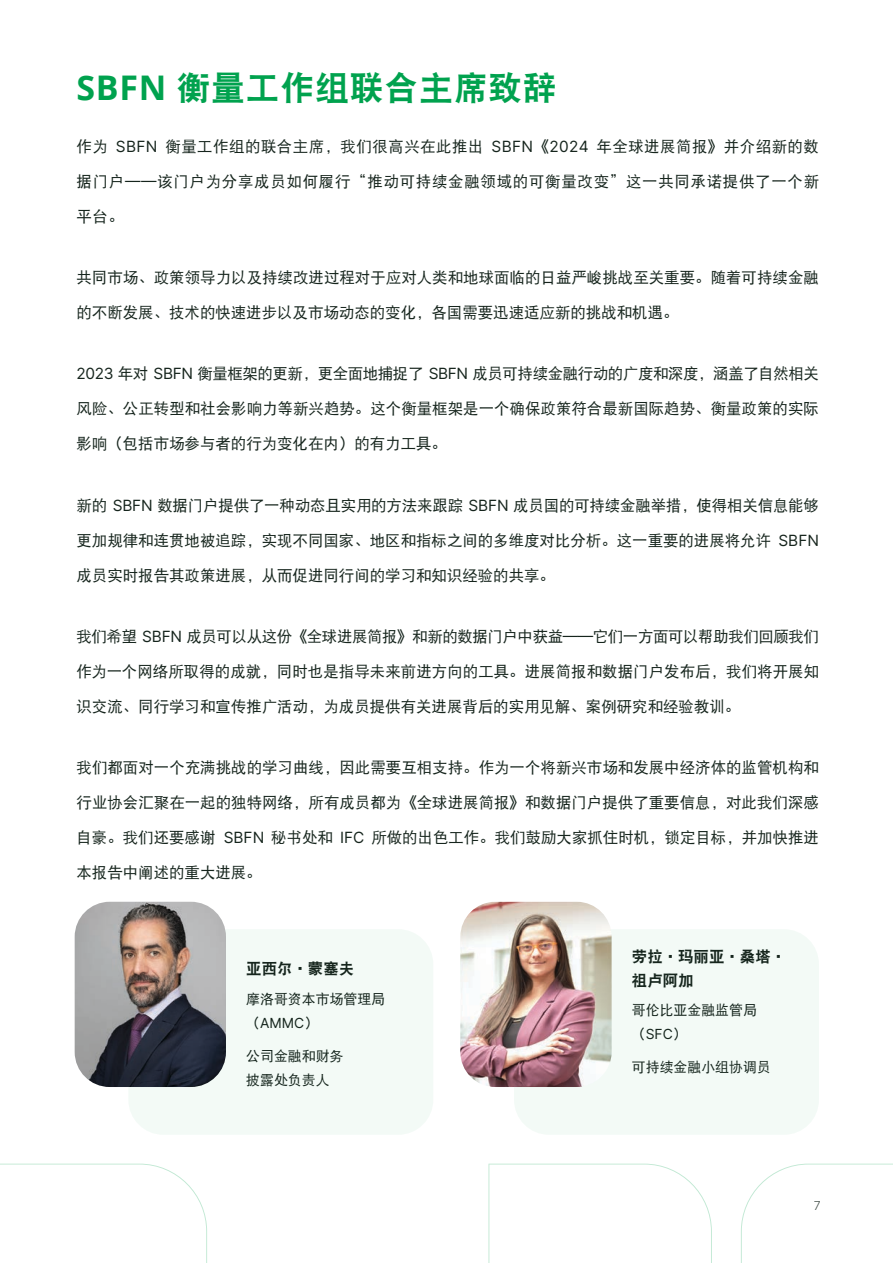
<style>
.page{position:relative;width:893px;height:1263px;background:#fff}
.page>*{position:absolute;margin:0;border:0;box-sizing:border-box;transform-origin:0 0}
.t1{font:33.9px "DFP Hei W9";letter-spacing:.02em;color:#00a24e}
.t2{font:15.45px "DFP Hei W5";color:#16251d}
.t3{font:15.45px "DFP Hei W5";letter-spacing:-.025em;color:#16251d}
.t4{font:15.45px "DFP Hei W5";letter-spacing:.03em;color:#16251d}
.t5{font:15.45px "DFP Hei W5";letter-spacing:.045em;color:#16251d}
.t6{font:15.45px/24.8px "DFP Hei W9";color:#16251d}
.t7{font:13.95px/24px "DFP Hei W5";color:#16251d}
.t8{font:13.95px "Inter";color:#16251d}
.t9{font:300 12.3px "Inter";color:#16251d}
.s1{font-family:"Open Sans";font-weight:700}
.s2{font-family:"Inter"}
.s3{font-family:"DFP Hei W5"}
</style>
<div class="page">
<div style="left:128px;top:929px;width:305px;height:206px;background:#f3faf6;border-radius:35px"></div>
<img style="left:75px;top:902px;width:151px;height:185px">
<div style="left:514px;top:929px;width:305px;height:206px;background:#f3faf6;border-radius:35px"></div>
<img style="left:460px;top:902px;width:152px;height:185px">
<svg style="left:741px;top:1163px;width:152px;height:100px"></svg>
<svg style="left:488px;top:1163px;width:224px;height:100px"></svg>
<svg style="left:0;top:1163px;width:207px;height:100px"></svg>
<h1 class="t1" style="left:77px;top:70px;width:482px"><span class="s1">SBFN</span> 衡量工作组联合主席致辞</h1>
<p class="t4" style="left:77px;top:138px;width:744px">作为 <span class="s2">SBFN</span> 衡量工作组的联合主席，我们很高兴在此推出 <span class="s2">SBFN</span>《<span class="s2">2024</span> 年全球进展简报》并介绍新的数</p>
<p class="t5" style="left:77px;top:173px;width:744px">据门户——该门户为分享成员如何履行“推动可持续金融领域的可衡量改变”这一共同承诺提供了一个新</p>
<p class="t2" style="left:77px;top:208px;width:49px">平台。</p>
<p class="t2" style="left:77px;top:269px;width:744px">共同市场、政策领导力以及持续改进过程对于应对人类和地球面临的日益严峻挑战至关重要。随着可持续金融</p>
<p class="t2" style="left:77px;top:304px;width:603px">的不断发展、技术的快速进步以及市场动态的变化，各国需要迅速适应新的挑战和机遇。</p>
<p class="t3" style="left:77px;top:365px;width:744px"><span class="s2">2023</span> 年对 <span class="s2">SBFN</span> 衡量框架的更新，更全面地捕捉了 <span class="s2">SBFN</span> 成员可持续金融行动的广度和深度，涵盖了自然相关</p>
<p class="t2" style="left:77px;top:400px;width:744px">风险、公正转型和社会影响力等新兴趋势。这个衡量框架是一个确保政策符合最新国际趋势、衡量政策的实际</p>
<p class="t2" style="left:77px;top:435px;width:372px">影响（包括市场参与者的行为变化在内）的有力工具。</p>
<p class="t2" style="left:77px;top:497px;width:744px">新的 <span class="s2">SBFN</span> 数据门户提供了一种动态且实用的方法来跟踪 <span class="s2">SBFN</span> 成员国的可持续金融举措，使得相关信息能够</p>
<p class="t2" style="left:77px;top:532px;width:744px">更加规律和连贯地被追踪，实现不同国家、地区和指标之间的多维度对比分析。这一重要的进展将允许 <span class="s2">SBFN</span></p>
<p class="t2" style="left:77px;top:567px;width:480px">成员实时报告其政策进展，从而促进同行间的学习和知识经验的共享。</p>
<p class="t3" style="left:77px;top:628px;width:744px">我们希望 <span class="s2">SBFN</span> 成员可以从这份《全球进展简报》和新的数据门户中获益——它们一方面可以帮助我们回顾我们</p>
<p class="t2" style="left:77px;top:663px;width:744px">作为一个网络所取得的成就，同时也是指导未来前进方向的工具。进展简报和数据门户发布后，我们将开展知</p>
<p class="t2" style="left:77px;top:698px;width:665px">识交流、同行学习和宣传推广活动，为成员提供有关进展背后的实用见解、案例研究和经验教训。</p>
<p class="t2" style="left:77px;top:759px;width:744px">我们都面对一个充满挑战的学习曲线，因此需要互相支持。作为一个将新兴市场和发展中经济体的监管机构和</p>
<p class="t2" style="left:77px;top:794px;width:744px">行业协会汇聚在一起的独特网络，所有成员都为《全球进展简报》和数据门户提供了重要信息，对此我们深感</p>
<p class="t2" style="left:77px;top:829px;width:744px">自豪。我们还要感谢 <span class="s2">SBFN</span> 秘书处和 <span class="s2">IFC</span> 所做的出色工作。我们鼓励大家抓住时机，锁定目标，并加快推进</p>
<p class="t2" style="left:77px;top:864px;width:187px">本报告中阐述的重大进展。</p>
<p class="t6" style="left:246px;top:956px;width:110px">亚西尔·蒙塞夫</p>
<p class="t7" style="left:246px;top:986px;width:140px">摩洛哥资本市场管理局</p>
<p class="t8" style="left:246px;top:1012px;width:73px"><span class="s3">（</span>AMMC<span class="s3">）</span></p>
<p class="t7" style="left:246px;top:1044px;width:99px">公司金融和财务披露处负责人</p>
<p class="t6" style="left:632px;top:943px;width:156px">劳拉·玛丽亚·桑塔·祖卢阿加</p>
<p class="t7" style="left:632px;top:997px;width:127px">哥伦比亚金融监管局</p>
<p class="t8" style="left:632px;top:1023px;width:56px"><span class="s3">（</span>SFC<span class="s3">）</span></p>
<p class="t7" style="left:632px;top:1055px;width:140px">可持续金融小组协调员</p>
<p class="t9" style="left:813px;top:1197px;width:8px">7</p>
</div>
